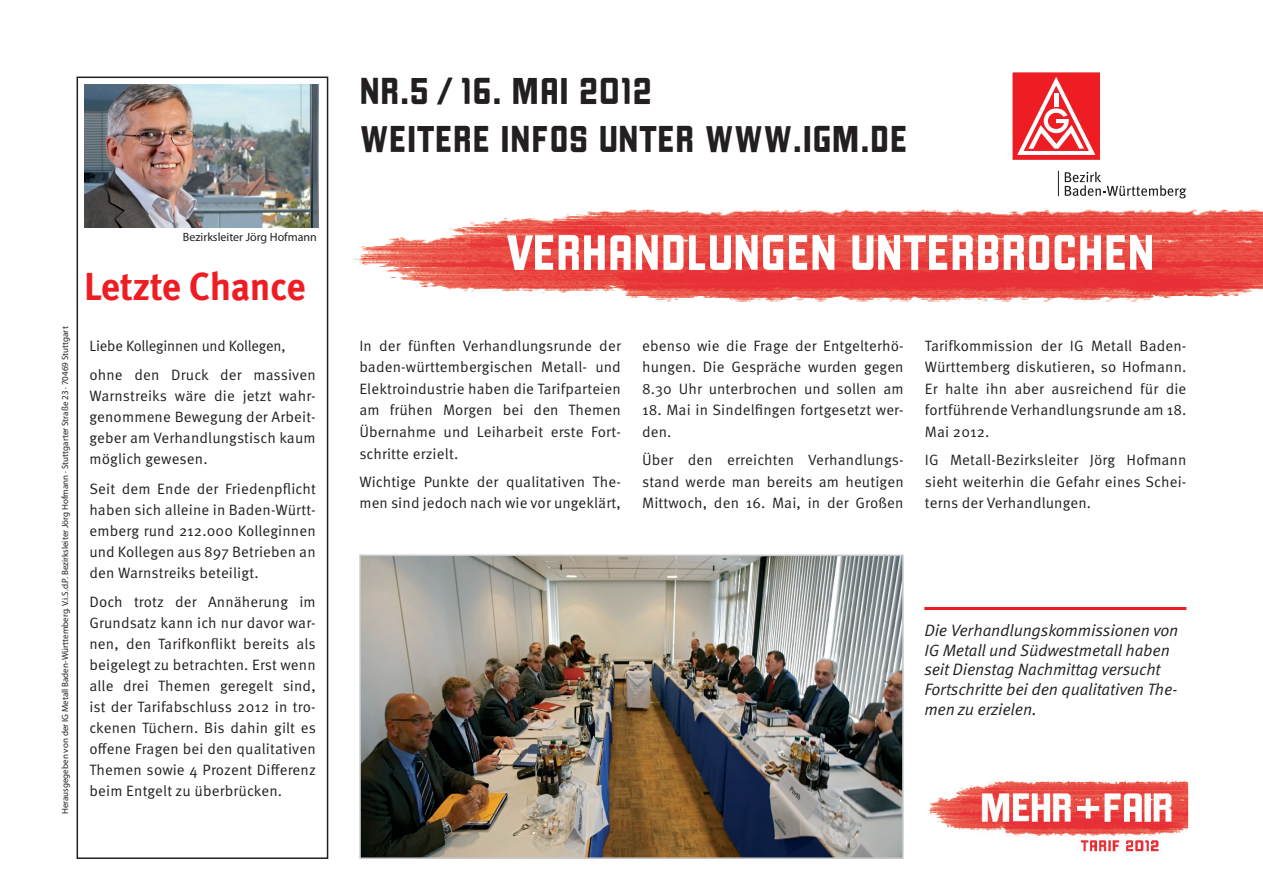
<style>
.page{position:relative;width:1263px;height:893px;background:#fff}
.page>*{position:absolute;margin:0;border:0;box-sizing:border-box;transform-origin:0 0}
.t1{font:54px "Kraftwerk";letter-spacing:-.01em;color:#fff}
.t2{font:40.5px/48.6px "Kraftwerk";color:#231f20}
.t3{font:700 39px "Meta Pro";letter-spacing:-.015em;color:#ee1d23;scale:.96 1}
.t4{font:italic 16.5px/19.8px "Meta Pro";letter-spacing:-.01em;color:#231f20}
.t5{font:15px/21.6px "Meta Pro";letter-spacing:.01em;color:#231f20;text-align:justify}
.t6{font:15px/29.5px "Meta Pro";letter-spacing:-.01em;color:#231f20}
.t7{font:12px "Myriad Pro";color:#231f20}
.t8{font:9px "Myriad Pro";color:#231f20}
</style>
<div class="page">
<img style="left:354px;top:190px;width:909px;height:114px">
<div style="left:77px;top:77px;width:251px;height:782px;border:2px solid #231f20"></div>
<img style="left:84px;top:85px;width:234px;height:143px">
<img style="left:928px;top:780px;width:261px;height:72px">
<div style="left:1012px;top:72px;width:88px;height:88px;background:#ee1d23"></div>
<div style="left:1011px;top:71px;width:90px;height:90px;border:1px solid #fff"></div>
<svg style="left:1015px;top:72px;width:83px;height:83px"></svg>
<svg style="left:1065px;top:172px;width:121px;height:26px"></svg>
<svg style="left:1058px;top:171px;width:1px;height:25px"></svg>
<img style="left:362px;top:558px;width:539px;height:298px">
<div style="left:359px;top:555px;width:545px;height:304px;border:2px solid #c7c8ca"></div>
<hr style="left:924px;top:607px;width:262px;height:3px;background:#ee1d23">
<p class="t8" style="left:60px;top:814px;width:489px;rotate:-90deg">Herausgegeben von der IG Metall Baden-Württemberg. V.i.S.d.P. Bezirksleiter Jörg Hofmann · Stuttgarter Straße 23 · 70469 Stuttgart</p>
<p class="t7" style="left:183px;top:229px;width:136px">Bezirksleiter Jörg Hofmann</p>
<h3 class="t3" style="left:84px;top:262px;width:232px">Letzte Chance</h3>
<p class="t6" style="left:89px;top:331px;width:228px">Liebe Kolleginnen und Kollegen, ohne den Druck der massiven</p>
<p class="t5" style="left:89px;top:386px;width:228px;line-height:21px">Warnstreiks wäre die jetzt wahr&shy;genommene Bewegung der Arbeit&shy;geber am Verhandlungstisch kaum möglich gewesen.</p>
<p class="t5" style="left:89px;top:478px;width:228px;line-height:21px">Seit dem Ende der Friedenpflicht haben sich alleine in Baden-Württ&shy;emberg rund 212.000 Kolleginnen und Kollegen aus 897 Betrieben an den Warnstreiks beteiligt.</p>
<p class="t5" style="left:89px;top:592px;width:228px;line-height:21px">Doch trotz der Annäherung im Grundsatz kann ich nur davor war&shy;nen, den Tarifkonflikt bereits als beigelegt zu betrachten. Erst wenn alle drei Themen geregelt sind, ist der Tarifabschluss 2012 in tro&shy;ckenen Tüchern. Bis dahin gilt es offene Fragen bei den qualitativen Themen sowie 4 Prozent Differenz beim Entgelt zu überbrücken.</p>
<h2 class="t2" style="left:359px;top:65px;width:550px">NR.5 / 16. MAI 2012<br>WEITERE INFOS UNTER WWW.IGM.DE</h2>
<h1 class="t1" style="left:507px;top:222px;width:649px">VERHANDLUNGEN UNTERBROCHEN</h1>
<p class="t5" style="left:359px;top:335px;width:263px">In der fünften Verhandlungsrunde der baden-württembergischen Metall- und Elektroindustrie haben die Tarifparteien am frühen Morgen bei den Themen Übernahme und Leiharbeit erste Fort&shy;schritte erzielt.</p>
<p class="t5" style="left:359px;top:471px;width:263px">Wichtige Punkte der qualitativen The&shy;men sind jedoch nach wie vor ungeklärt,</p>
<p class="t5" style="left:642px;top:335px;width:263px">ebenso wie die Frage der Entgelterhö&shy;hungen. Die Gespräche wurden gegen 8.30 Uhr unterbrochen und sollen am</p>
<p class="t5" style="left:642px;top:400px;width:263px">18. Mai in Sindelfingen fortgesetzt wer&shy;den.</p>
<p class="t5" style="left:642px;top:449px;width:263px">Über den erreichten Verhandlungs&shy;stand werde man bereits am heutigen Mittwoch, den 16. Mai, in der Großen</p>
<p class="t5" style="left:925px;top:335px;width:263px">Tarifkommission der IG Metall Baden-Württemberg diskutieren, so Hofmann.<br>Er halte ihn aber ausreichend für die fortführende Verhandlungsrunde am 18.<br>Mai 2012.</p>
<p class="t5" style="left:925px;top:449px;width:263px">IG Metall-Bezirksleiter Jörg Hofmann sieht weiterhin die Gefahr eines Schei&shy;terns der Verhandlungen.</p>
<p class="t4" style="left:924px;top:621px;width:256px">Die Verhandlungskommissionen von<br>IG Metall und Südwestmetall haben seit Dienstag Nachmittag versucht<br>Fortschritte bei den qualitativen The&shy;men zu erzielen.</p>
</div>
